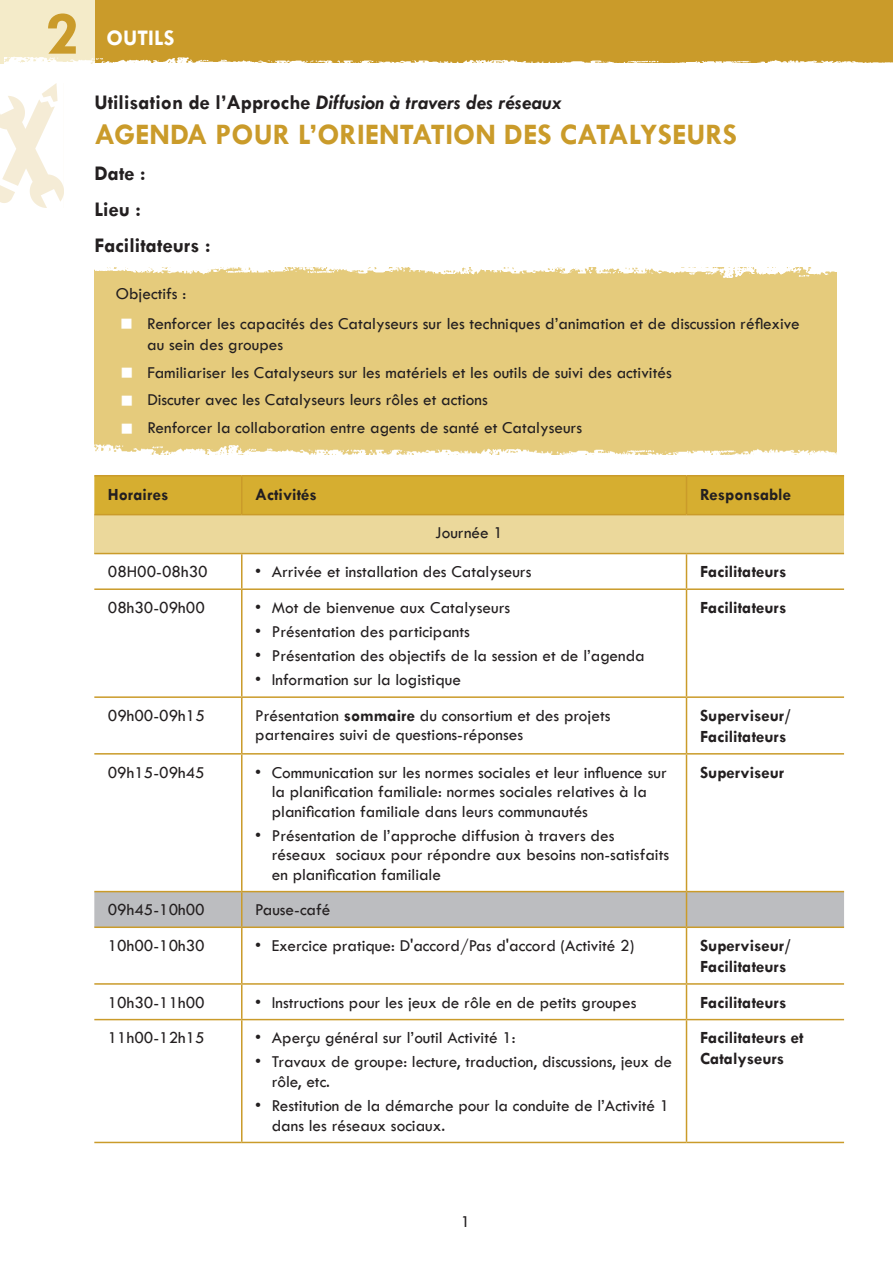
<style>
.page{position:relative;width:893px;height:1263px;background:#fff}
.page>*{position:absolute;margin:0;border:0;box-sizing:border-box;transform-origin:0 0}
.t1{font:700 63px "Tw Cen";color:#ca9b2a}
.t2{font:700 30px "Tw Cen";color:#ca9b2a}
.t3{font:700 22.5px "Tw Cen";color:#fff}
.t4{font:italic 700 21px "Tw Cen";color:#231f20}
.t5{font:700 21px/36px "Tw Cen";color:#231f20}
.t6{font:17.25px/19.5px "Tw Cen";color:#231f20}
.t7{font:700 17.25px/21px "Tw Cen";color:#231f20}
.s1{font-style:normal}
.s2{color:#fff}
.s3{font-weight:700}
</style>
<div class="page">
<div style="left:0;top:0;width:893px;height:63px;background:#ca9b2a"></div>
<div style="left:0;top:0;width:94px;height:64px;background:#f4ebc9"></div>
<img style="left:0;top:83px;width:63px;height:125px">
<div style="left:94px;top:268px;width:743px;height:187px;background:#e5cb7c"></div>
<img style="left:94px;top:267px;width:743px;height:11px">
<img style="left:94px;top:444px;width:743px;height:11px">
<div style="left:94px;top:476px;width:750px;height:38px;background:#d6ae30"></div>
<div style="left:94px;top:515px;width:750px;height:38px;background:#ebd89b"></div>
<div style="left:94px;top:892px;width:750px;height:34px;background:#bcbdc0"></div>
<hr style="left:94px;top:475px;width:148px;height:1px;background:#ca9b2a">
<hr style="left:242px;top:475px;width:444px;height:1px;background:#ca9b2a">
<hr style="left:241px;top:476px;width:1px;height:38px;background:#ca9b2a">
<hr style="left:686px;top:475px;width:158px;height:1px;background:#ca9b2a">
<hr style="left:686px;top:476px;width:1px;height:38px;background:#ca9b2a">
<hr style="left:94px;top:514px;width:148px;height:1px;background:#ca9b2a">
<hr style="left:242px;top:514px;width:444px;height:1px;background:#ca9b2a">
<hr style="left:686px;top:514px;width:158px;height:1px;background:#ca9b2a">
<hr style="left:94px;top:553px;width:148px;height:1px;background:#ca9b2a">
<hr style="left:242px;top:553px;width:444px;height:1px;background:#ca9b2a">
<hr style="left:241px;top:554px;width:1px;height:34px;background:#ca9b2a">
<hr style="left:686px;top:553px;width:158px;height:1px;background:#ca9b2a">
<hr style="left:686px;top:554px;width:1px;height:34px;background:#ca9b2a">
<hr style="left:94px;top:588px;width:148px;height:2px;background:#ca9b2a">
<hr style="left:242px;top:588px;width:444px;height:2px;background:#ca9b2a">
<hr style="left:241px;top:590px;width:1px;height:106px;background:#ca9b2a">
<hr style="left:686px;top:588px;width:158px;height:2px;background:#ca9b2a">
<hr style="left:686px;top:590px;width:1px;height:106px;background:#ca9b2a">
<hr style="left:94px;top:696px;width:148px;height:2px;background:#ca9b2a">
<hr style="left:242px;top:696px;width:444px;height:2px;background:#ca9b2a">
<hr style="left:241px;top:698px;width:1px;height:55px;background:#ca9b2a">
<hr style="left:686px;top:696px;width:158px;height:2px;background:#ca9b2a">
<hr style="left:686px;top:698px;width:1px;height:55px;background:#ca9b2a">
<hr style="left:94px;top:753px;width:148px;height:1px;background:#ca9b2a">
<hr style="left:242px;top:753px;width:444px;height:1px;background:#ca9b2a">
<hr style="left:241px;top:754px;width:1px;height:137px;background:#ca9b2a">
<hr style="left:686px;top:753px;width:158px;height:1px;background:#ca9b2a">
<hr style="left:686px;top:754px;width:1px;height:137px;background:#ca9b2a">
<hr style="left:94px;top:891px;width:148px;height:1px;background:#ca9b2a">
<hr style="left:242px;top:891px;width:444px;height:1px;background:#ca9b2a">
<hr style="left:241px;top:892px;width:1px;height:34px;background:#ca9b2a">
<hr style="left:686px;top:891px;width:158px;height:1px;background:#ca9b2a">
<hr style="left:686px;top:892px;width:1px;height:34px;background:#ca9b2a">
<hr style="left:94px;top:926px;width:148px;height:2px;background:#ca9b2a">
<hr style="left:242px;top:926px;width:444px;height:2px;background:#ca9b2a">
<hr style="left:241px;top:928px;width:1px;height:55px;background:#ca9b2a">
<hr style="left:686px;top:926px;width:158px;height:2px;background:#ca9b2a">
<hr style="left:686px;top:928px;width:1px;height:55px;background:#ca9b2a">
<hr style="left:94px;top:983px;width:148px;height:2px;background:#ca9b2a">
<hr style="left:242px;top:983px;width:444px;height:2px;background:#ca9b2a">
<hr style="left:241px;top:985px;width:1px;height:34px;background:#ca9b2a">
<hr style="left:686px;top:983px;width:158px;height:2px;background:#ca9b2a">
<hr style="left:686px;top:985px;width:1px;height:34px;background:#ca9b2a">
<hr style="left:94px;top:1019px;width:148px;height:1px;background:#ca9b2a">
<hr style="left:242px;top:1019px;width:444px;height:1px;background:#ca9b2a">
<hr style="left:241px;top:1020px;width:1px;height:122px;background:#ca9b2a">
<hr style="left:686px;top:1019px;width:158px;height:1px;background:#ca9b2a">
<hr style="left:686px;top:1020px;width:1px;height:122px;background:#ca9b2a">
<hr style="left:94px;top:1142px;width:148px;height:1px;background:#ca9b2a">
<hr style="left:242px;top:1142px;width:444px;height:1px;background:#ca9b2a">
<hr style="left:686px;top:1142px;width:158px;height:1px;background:#ca9b2a">
<h1 class="t1" style="left:45px;top:-4px;width:35px">2</h1>
<h3 class="t3" style="left:106px;top:24px;width:69px">OUTILS</h3>
<p class="t4" style="left:94px;top:90px;width:469px"><span class="s1">Utilisation de l’Approche</span> Diffusion à travers des réseaux</p>
<h2 class="t2" style="left:94px;top:117px;width:644px">AGENDA POUR L’ORIENTATION DES CATALYSEURS</h2>
<p class="t5" style="left:94px;top:155px;width:118px">Date :<br>Lieu :<br>Facilitateurs :</p>
<p class="t6" style="left:116px;top:284px;width:72px">Objectifs :</p>
<p class="t6" style="left:147px;top:313px;width:654px;line-height:21px;text-indent:-27px"><span class="s2">■</span> Renforcer les capacités des Catalyseurs sur les techniques d’animation et de discussion réflexive au sein des groupes</p>
<p class="t6" style="left:120px;top:362px;width:553px"><span class="s2">■</span> Familiariser les Catalyseurs sur les matériels et les outils de suivi des activités</p>
<p class="t6" style="left:120px;top:390px;width:369px"><span class="s2">■</span> Discuter avec les Catalyseurs leurs rôles et actions</p>
<p class="t6" style="left:120px;top:418px;width:463px"><span class="s2">■</span> Renforcer la collaboration entre agents de santé et Catalyseurs</p>
<p class="t7" style="left:108px;top:483px;width:62px">Horaires</p>
<p class="t7" style="left:255px;top:483px;width:63px">Activités</p>
<p class="t7" style="left:700px;top:483px;width:93px">Responsable</p>
<p class="t6" style="left:435px;top:523px;width:69px">Journée 1</p>
<p class="t6" style="left:108px;top:562px;width:101px">08H00-08h30</p>
<p class="t6" style="left:255px;top:562px;width:278px">• Arrivée et installation des Catalyseurs</p>
<p class="t7" style="left:700px;top:561px;width:88px">Facilitateurs</p>
<p class="t6" style="left:108px;top:598px;width:99px">08h30-09h00</p>
<p class="t6" style="left:255px;top:598px;width:256px">• Mot de bienvenue aux Catalyseurs</p>
<p class="t6" style="left:255px;top:622px;width:216px">• Présentation des participants</p>
<p class="t6" style="left:255px;top:646px;width:391px">• Présentation des objectifs de la session et de l’agenda</p>
<p class="t6" style="left:255px;top:670px;width:207px">• Information sur la logistique</p>
<p class="t7" style="left:700px;top:597px;width:88px">Facilitateurs</p>
<p class="t6" style="left:108px;top:706px;width:99px">09h00-09h15</p>
<p class="t6" style="left:255px;top:706px;width:357px">Présentation <span class="s3">sommaire</span> du consortium et des projets partenaires suivi de questions-réponses</p>
<p class="t7" style="left:700px;top:704px;width:92px">Superviseur/<br>Facilitateurs</p>
<p class="t6" style="left:108px;top:762px;width:99px">09h15-09h45</p>
<p class="t6" style="left:272px;top:762px;width:396px;text-indent:-17px">• Communication sur les normes sociales et leur influence sur la planification familiale: normes sociales relatives à la planification familiale dans leurs communautés</p>
<p class="t6" style="left:272px;top:825px;width:399px;text-indent:-17px">• Présentation de l’approche diffusion à travers des réseaux sociaux pour répondre aux besoins non-satisfaits en planification familiale</p>
<p class="t7" style="left:700px;top:761px;width:86px">Superviseur</p>
<p class="t6" style="left:108px;top:900px;width:99px">09h45-10h00</p>
<p class="t6" style="left:255px;top:900px;width:77px">Pause-café</p>
<p class="t6" style="left:108px;top:936px;width:99px">10h00-10h30</p>
<p class="t6" style="left:255px;top:936px;width:381px">• Exercice pratique: D'accord/Pas d'accord (Activité 2)</p>
<p class="t7" style="left:700px;top:935px;width:92px">Superviseur/<br>Facilitateurs</p>
<p class="t6" style="left:108px;top:992px;width:99px">10h30-11h00</p>
<p class="t6" style="left:255px;top:992px;width:383px">• Instructions pour les jeux de rôle en de petits groupes</p>
<p class="t7" style="left:700px;top:991px;width:88px">Facilitateurs</p>
<p class="t6" style="left:108px;top:1028px;width:99px">11h00-12h15</p>
<p class="t6" style="left:255px;top:1028px;width:262px">• Aperçu général sur l’outil Activité 1:</p>
<p class="t6" style="left:272px;top:1052px;width:402px;text-indent:-17px">• Travaux de groupe: lecture, traduction, discussions, jeux de rôle, etc.</p>
<p class="t6" style="left:272px;top:1096px;width:399px;text-indent:-17px">• Restitution de la démarche pour la conduite de l’Activité 1 dans les réseaux sociaux.</p>
<p class="t7" style="left:700px;top:1027px;width:105px">Facilitateurs et<br>Catalyseurs</p>
<p class="t6" style="left:461px;top:1212px;width:11px">1</p>
</div>
